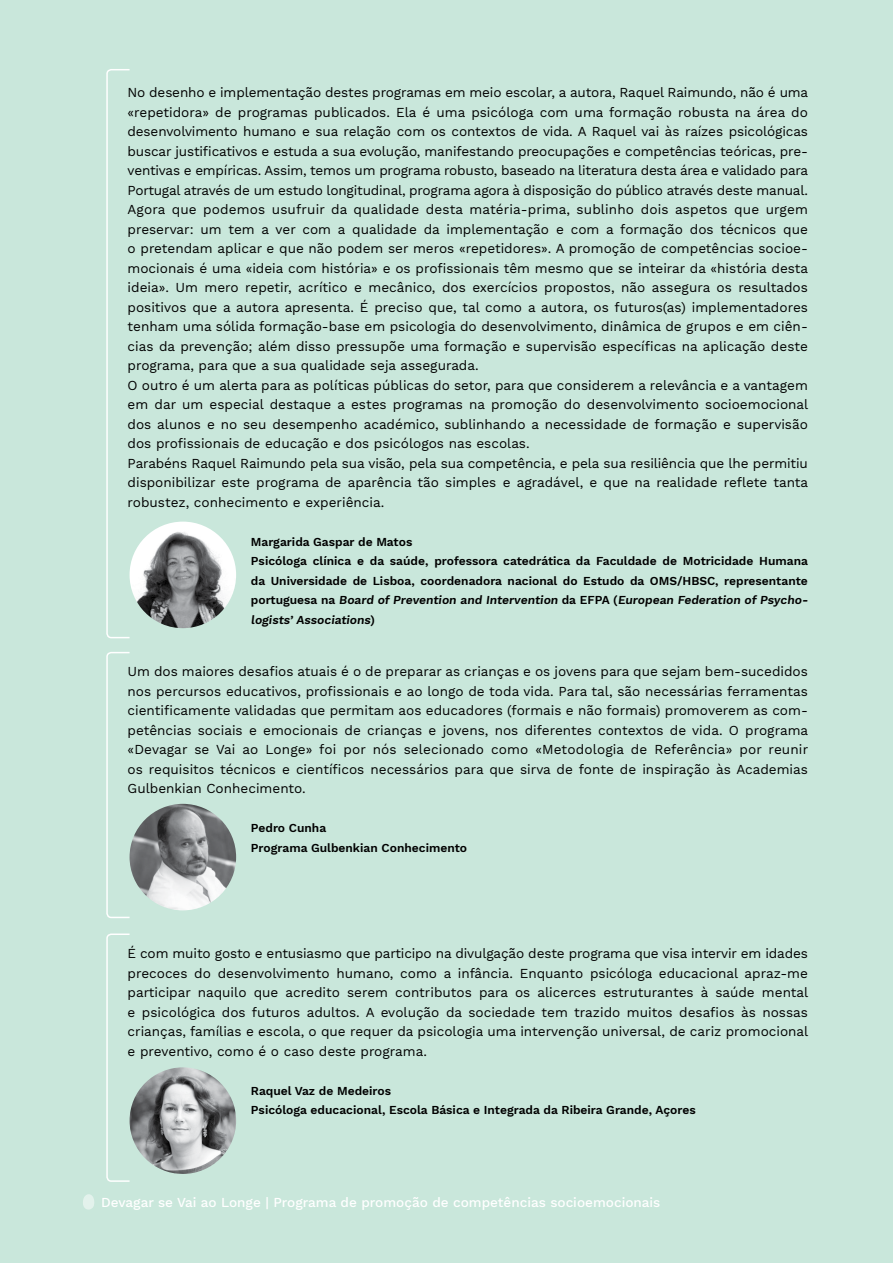
<style>
.page{position:relative;width:893px;height:1263px;background:#c9e7db}
.page>*{position:absolute;margin:0;border:0;box-sizing:border-box;transform-origin:0 0}
.t1{font:13.5px/19.5px "Work Sans";color:#000;text-align:justify}
.t2{font:500 13.5px "Work Sans";color:#fff}
.t3{font:600 12px/19.5px "Work Sans";color:#000}
</style>
<div class="page">
<img style="left:130px;top:522px;width:106px;height:106px;border-radius:53px">
<img style="left:130px;top:804px;width:106px;height:106px;border-radius:53px">
<svg style="left:106px;top:69px;width:25px;height:570px"></svg>
<svg style="left:106px;top:652px;width:25px;height:266px"></svg>
<svg style="left:106px;top:933px;width:25px;height:249px"></svg>
<img style="left:130px;top:1067px;width:106px;height:107px;border-radius:53px">
<svg style="left:83px;top:1194px;width:11px;height:15px"></svg>
<p class="t1" style="left:128px;top:83px;width:682px;text-align:left">No desenho e implementação destes programas em meio escolar, a autora, Raquel Raimundo, não é uma «repetidora» de programas publicados. Ela é uma psicóloga com uma formação robusta na área do desenvolvimento humano e sua relação com os contextos de vida. A Raquel vai às raízes psicológicas buscar justificativos e estuda a sua evolução, manifestando preocupações e competências teóricas, pre&shy;ventivas e empíricas. Assim, temos um programa robusto, baseado na literatura desta área e validado para Portugal através de um estudo longitudinal, programa agora à disposição do público através deste manual.<br>Agora que podemos usufruir da qualidade desta matéria-prima, sublinho dois aspetos que urgem preservar: um tem a ver com a qualidade da implementação e com a formação dos técnicos que o pretendam aplicar e que não podem ser meros «repetidores». A promoção de competências socioe&shy;mocionais é uma «ideia com história» e os profissionais têm mesmo que se inteirar da «história desta ideia». Um mero repetir, acrítico e mecânico, dos exercícios propostos, não assegura os resultados positivos que a autora apresenta. É preciso que, tal como a autora, os futuros(as) implementadores tenham uma sólida formação-base em psicologia do desenvolvimento, dinâmica de grupos e em ciên&shy;cias da prevenção; além disso pressupõe uma formação e supervisão específicas na aplicação deste programa, para que a sua qualidade seja assegurada.<br>O outro é um alerta para as políticas públicas do setor, para que considerem a relevância e a vantagem em dar um especial destaque a estes programas na promoção do desenvolvimento socioemocional dos alunos e no seu desempenho académico, sublinhando a necessidade de formação e supervisão dos profissionais de educação e dos psicólogos nas escolas.<br>Parabéns Raquel Raimundo pela sua visão, pela sua competência, e pela sua resiliência que lhe permitiu disponibilizar este programa de aparência tão simples e agradável, e que na realidade reflete tanta robustez, conhecimento e experiência.</p>
<p class="t3" style="left:251px;top:532px;width:560px">Margarida Gaspar de Matos<br>Psicóloga clínica e da saúde, professora catedrática da Faculdade de Motricidade Humana da Universidade de Lisboa, coordenadora nacional do Estudo da OMS/HBSC, representante p o rt u g u e s a n a Board of Prevention and Intervention d a E F PA ( European Federation of Psycho&shy;logists’ Associations)</p>
<p class="t1" style="left:128px;top:662px;width:682px">Um dos maiores desafios atuais é o de preparar as crianças e os jovens para que sejam bem-sucedidos nos percursos educativos, profissionais e ao longo de toda vida. Para tal, são necessárias ferramentas cientificamente validadas que permitam aos educadores (formais e não formais) promoverem as com&shy;petências sociais e emocionais de crianças e jovens, nos diferentes contextos de vida. O programa «Devagar se Vai ao Longe» foi por nós selecionado como «Metodologia de Referência» por reunir os requisitos técnicos e científicos necessários para que sirva de fonte de inspiração às Academias Gulbenkian Conhecimento.</p>
<p class="t3" style="left:251px;top:819px;width:218px">Pedro Cunha<br>Programa Gulbenkian Conhecimento</p>
<p class="t1" style="left:128px;top:944px;width:682px">É com muito gosto e entusiasmo que participo na divulgação deste programa que visa intervir em idades precoces do desenvolvimento humano, como a infância. Enquanto psicóloga educacional apraz-me participar naquilo que acredito serem contributos para os alicerces estruturantes à saúde mental e psicológica dos futuros adultos. A evolução da sociedade tem trazido muitos desafios às nossas crianças, famílias e escola, o que requer da psicologia uma intervenção universal, de cariz promocional e preventivo, como é o caso deste programa.</p>
<p class="t3" style="left:251px;top:1081px;width:446px">Raquel Vaz de Medeiros<br>Psicóloga educacional, Escola Básica e Integrada da Ribeira Grande, Açores</p>
<p class="t2" style="left:101px;top:1194px;width:561px">Devagar se Vai ao Longe | Programa de promoção de competências socioemocionais</p>
</div>
